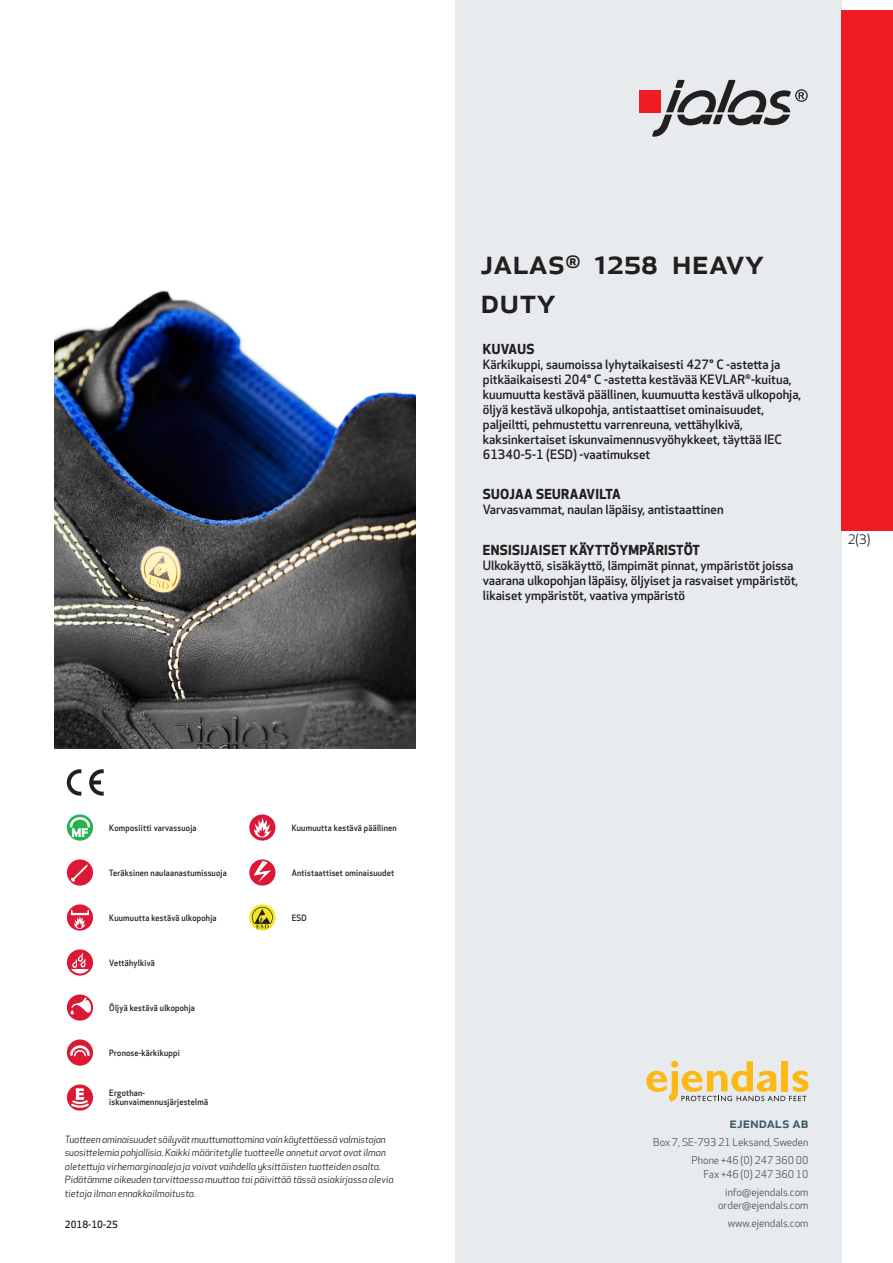
<style>
.page{position:relative;width:893px;height:1263px;background:#fff}
.page>*{position:absolute;margin:0;border:0;box-sizing:border-box;transform-origin:0 0}
.prodname{font:500 34.5px/39px "Apex New";color:#231f20}
.t1{font:500 15px "Apex New";color:#405968}
.Funktion_body{font:700 13.5px "Apex New";letter-spacing:.025em;color:#231f20}
.t2{font:12.75px "Apex New";color:#231f20}
.Funktion_body-2{font:500 12.6px/15px "Apex New";color:#231f20}
.t3{font:10.5px/18px "Apex New";color:#405968;text-align:right}
.t4{font:italic 9.75px/13.5px "Apex New";color:#231f20}
.Sidfot_datum{font:500 9.75px "Apex New";color:#231f20}
.Artikel{font:500 8.55px/9px "Apex New";letter-spacing:.025em;color:#231f20;scale:.95 1}
</style>
<div class="page">
<div style="left:455px;top:0;width:387px;height:1263px;background:#e8ebee"></div>
<svg style="left:646px;top:1061px;width:162px;height:40px"></svg>
<div style="left:842px;top:11px;width:51px;height:520px;background:#ee1d23"></div>
<div style="left:639px;top:90px;width:22px;height:22px;background:#ee1d23"></div>
<svg style="left:652px;top:80px;width:156px;height:57px"></svg>
<svg style="left:67px;top:814px;width:26px;height:27px"></svg>
<svg style="left:70px;top:817px;width:20px;height:20px"></svg>
<div style="left:67px;top:859px;width:26px;height:27px;background:#db1836;border-radius:50%"></div>
<svg style="left:71px;top:864px;width:17px;height:18px"></svg>
<svg style="left:67px;top:904px;width:26px;height:27px"></svg>
<svg style="left:71px;top:910px;width:18px;height:19px"></svg>
<svg style="left:67px;top:949px;width:26px;height:27px"></svg>
<svg style="left:71px;top:953px;width:18px;height:20px"></svg>
<svg style="left:67px;top:994px;width:26px;height:27px"></svg>
<svg style="left:70px;top:997px;width:21px;height:17px"></svg>
<div style="left:67px;top:1039px;width:26px;height:27px;background:#db1836;border-radius:50%"></div>
<svg style="left:70px;top:1045px;width:20px;height:11px"></svg>
<svg style="left:67px;top:1084px;width:26px;height:27px"></svg>
<svg style="left:69px;top:1088px;width:22px;height:21px"></svg>
<svg style="left:249px;top:814px;width:26px;height:27px"></svg>
<svg style="left:254px;top:817px;width:17px;height:20px"></svg>
<svg style="left:249px;top:859px;width:26px;height:27px"></svg>
<svg style="left:254px;top:861px;width:17px;height:21px"></svg>
<svg style="left:249px;top:904px;width:26px;height:26px"></svg>
<svg style="left:252px;top:907px;width:21px;height:21px"></svg>
<svg style="left:89px;top:769px;width:15px;height:27px"></svg>
<svg style="left:67px;top:769px;width:14px;height:27px"></svg>
<img style="left:54px;top:290px;width:361px;height:458px">
<p class="prodname" style="left:480px;top:241px;width:285px">JALAS<sup>®</sup> 1258 Heavy<br>Duty</p>
<p class="Funktion_body" style="left:483px;top:339px;width:53px">KUVAUS</p>
<p class="Funktion_body-2" style="left:483px;top:356px;width:320px">Kärkikuppi, saumoissa lyhytaikaisesti 427° C -astetta ja pitkäaikaisesti 204° C -astetta kestävää KEVLAR<sup>®</sup>-kuitua, kuumuutta kestävä päällinen, kuumuutta kestävä ulkopohja, öljyä kestävä ulkopohja, antistaattiset ominaisuudet, paljeiltti, pehmustettu varrenreuna, vettähylkivä, kaksinkertaiset iskunvaimennusvyöhykkeet, täyttää IEC 61340-5-1 (ESD) -vaatimukset</p>
<p class="Funktion_body" style="left:483px;top:485px;width:140px">SUOJAA SEURAAVILTA</p>
<p class="Funktion_body-2" style="left:483px;top:502px;width:242px">Varvasvammat, naulan läpäisy, antistaattinen</p>
<p class="Funktion_body" style="left:483px;top:540px;width:219px">ENSISIJAISET KÄYTTÖYMPÄRISTÖT</p>
<p class="Funktion_body-2" style="left:483px;top:558px;width:317px">Ulkokäyttö, sisäkäyttö, lämpimät pinnat, ympäristöt joissa vaarana ulkopohjan läpäisy, öljyiset ja rasvaiset ympäristöt, likaiset ympäristöt, vaativa ympäristö</p>
<p class="t2" style="left:848px;top:531px;width:24px">2(3)</p>
<p class="Artikel" style="left:109px;top:823px;width:93px">Komposiitti varvassuoja</p>
<p class="Artikel" style="left:109px;top:868px;width:125px">Teräksinen naulaanastumissuoja</p>
<p class="Artikel" style="left:109px;top:913px;width:114px">Kuumuutta kestävä ulkopohja</p>
<p class="Artikel" style="left:109px;top:958px;width:49px">Vettähylkivä</p>
<p class="Artikel" style="left:109px;top:1003px;width:92px">Öljyä kestävä ulkopohja</p>
<p class="Artikel" style="left:109px;top:1048px;width:76px">Pronose-kärkikuppi</p>
<p class="Artikel" style="left:109px;top:1089px;width:106px">Ergothan&shy;iskunvaimennusjärjestelmä</p>
<p class="Artikel" style="left:292px;top:823px;width:112px">Kuumuutta kestävä päällinen</p>
<p class="Artikel" style="left:292px;top:868px;width:109px">Antistaattiset ominaisuudet</p>
<p class="Artikel" style="left:292px;top:913px;width:17px">ESD</p>
<p class="t4" style="left:65px;top:1132px;width:330px">Tuotteen ominaisuudet säilyvät muuttumattomina vain käytettäessä valmistajan suosittelemia pohjallisia. Kaikki määritetylle tuotteelle annetut arvot ovat ilman oletettuja virhemarginaaleja ja voivat vaihdella yksittäisten tuotteiden osalta.<br>Pidätämme oikeuden tarvittaessa muuttaa tai päivittää tässä asiakirjassa olevia tietoja ilman ennakkoilmoitusta.</p>
<p class="Sidfot_datum" style="left:65px;top:1218px;width:54px">2018-10-25</p>
<p class="t1" style="left:729px;top:1113px;width:80px">ejendals ab</p>
<p class="t3" style="left:653px;top:1133px;width:157px">Box 7, SE-793 21 Leksand, Sweden<br>Phone +46 (0) 247 360 00</p>
<p class="t3" style="left:703px;top:1165px;width:107px">Fax +46 (0) 247 360 10 info@ejendals.com</p>
<p class="t3" style="left:718px;top:1196px;width:92px">order@ejendals.com</p>
<p class="t3" style="left:728px;top:1215px;width:82px">www.ejendals.com</p>
</div>
